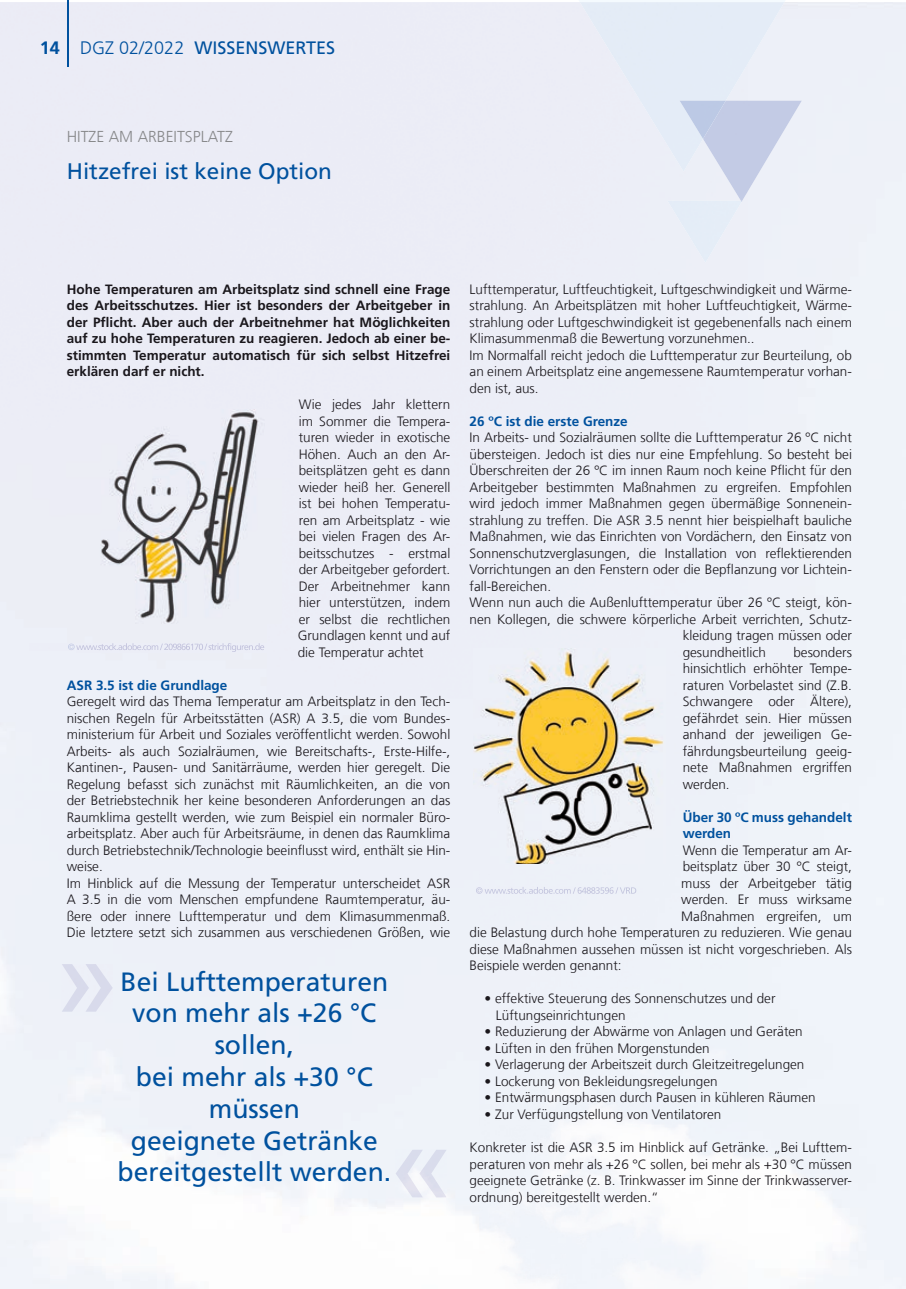
<style>
.page{position:relative;width:906px;height:1289px;background:#fff}
.page>*{position:absolute;margin:0;border:0;box-sizing:border-box;transform-origin:0 0}
.t1{font:26.4px/31.8px "Frutiger LT Com";color:#00519e;text-align:center}
.t2{font:22.5px "Frutiger LT Com";color:#00519e}
.t3{font:18px "Frutiger LT Com";color:#00519e}
.t4{font:300 15.75px "Frutiger LT Com";color:#87888a}
.t5{font:300 13.5px/16.5px "Frutiger LT Com";color:#1a171c;text-align:justify}
.t6{font:700 13.5px/16.5px "Frutiger LT Com";color:#1a171c;text-align:justify}
.t7{font:700 13.5px/16.5px "Frutiger LT Com";color:#00519e}
.s1{font-weight:700}
.s2{font-weight:300}
</style>
<div class="page">
<div style="left:0;top:2px;width:639px;height:428px;background:#ebecf6"></div>
<img style="left:479px;top:863px;width:161px;height:425px">
<svg style="left:579px;top:0;width:206px;height:2px"></svg>
<img style="left:580px;top:2px;width:204px;height:170px">
<div style="left:667px;top:201px;width:75px;height:62px;background:#eceff7"></div>
<img style="left:703px;top:101px;width:99px;height:100px">
<img style="left:679px;top:101px;width:47px;height:38px">
<hr style="left:67px;top:0;width:1px;height:67px;background:#00519e">
<img style="left:62px;top:964px;width:51px;height:47px">
<img style="left:395px;top:1149px;width:51px;height:48px">
<img style="left:473px;top:649px;width:192px;height:214px">
<img style="left:67px;top:410px;width:215px;height:214px">
<img style="left:29px;top:643px;width:46px;height:7px">
<img style="left:76px;top:643px;width:192px;height:9px">
<svg style="left:637px;top:882px;width:23px;height:1px"></svg>
<img style="left:476px;top:886px;width:166px;height:7px">
<h3 class="t3" style="left:40px;top:37px;width:297px"><span class="s1">14</span> <span class="s2">DGZ 02/2022</span> WISSENSWERTES</h3>
<p class="t4" style="left:67px;top:127px;width:168px">HITZE AM ARBEITSPLATZ</p>
<h2 class="t2" style="left:67px;top:157px;width:267px">Hitzefrei ist keine Option</h2>
<p class="t6" style="left:67px;top:281px;width:385px">Hohe Temperaturen am Arbeitsplatz sind schnell eine Frage des Arbeitsschutzes. Hier ist besonders der Arbeitgeber in der Pflicht. Aber auch der Arbeitnehmer hat Möglichkeiten auf zu hohe Temperaturen zu reagieren. Jedoch ab einer be&shy;stimmten Temperatur automatisch für sich selbst Hitzefrei erklären darf er nicht.</p>
<p class="t5" style="left:298px;top:396px;width:154px">Wie jedes Jahr klettern im Sommer die Tempera&shy;turen wieder in exotische Höhen. Auch an den Ar&shy;beitsplätzen geht es dann wieder heiß her. Generell ist bei hohen Temperatu&shy;ren am Arbeitsplatz - wie bei vielen Fragen des Ar&shy;beitsschutzes - erstmal der Arbeitgeber gefordert.<br>Der Arbeitnehmer kann hier unterstützen, indem er selbst die rechtlichen Grundlagen kennt und auf die Temperatur achtet</p>
<p class="t7" style="left:67px;top:676px;width:162px">ASR 3.5 ist die Grundlage</p>
<p class="t5" style="left:67px;top:693px;width:385px;text-align:left">Geregelt wird das Thema Temperatur am Arbeitsplatz in den Tech&shy;nischen Regeln für Arbeitsstätten (ASR) A 3.5, die vom Bundes&shy;ministerium für Arbeit und Soziales veröffentlicht werden. Sowohl Arbeits- als auch Sozialräumen, wie Bereitschafts-, Erste-Hilfe-, Kantinen-, Pausen- und Sanitärräume, werden hier geregelt. Die Regelung befasst sich zunächst mit Räumlichkeiten, an die von der Betriebstechnik her keine besonderen Anforderungen an das Raumklima gestellt werden, wie zum Beispiel ein normaler Büro&shy;arbeitsplatz. Aber auch für Arbeitsräume, in denen das Raumklima durch Betriebstechnik/Technologie beeinflusst wird, enthält sie Hin&shy;weise.<br>Im Hinblick auf die Messung der Temperatur unterscheidet ASR A 3.5 in die vom Menschen empfundene Raumtemperatur, äu&shy;ßere oder innere Lufttemperatur und dem Klimasummenmaß.<br>Die letztere setzt sich zusammen aus verschiedenen Größen, wie</p>
<h1 class="t1" style="left:118px;top:965px;width:275px">Bei Lufttemperaturen von mehr als +26 °C sollen,<br>bei mehr als +30 °C müssen<br>geeignete Getränke bereitgestellt werden.</h1>
<p class="t5" style="left:469px;top:281px;width:384px;text-align:left">Lufttemperatur, Luftfeuchtigkeit, Luftgeschwindigkeit und Wärme&shy;strahlung. An Arbeitsplätzen mit hoher Luftfeuchtigkeit, Wärme&shy;strahlung oder Luftgeschwindigkeit ist gegebenenfalls nach einem Klimasummenmaß die Bewertung vorzunehmen..<br>Im Normalfall reicht jedoch die Lufttemperatur zur Beurteilung, ob an einem Arbeitsplatz eine angemessene Raumtemperatur vorhan&shy;den ist, aus.</p>
<p class="t7" style="left:469px;top:413px;width:160px">26 ºC ist die erste Grenze</p>
<p class="t5" style="left:469px;top:429px;width:384px">In Arbeits- und Sozialräumen sollte die Lufttemperatur 26 ºC nicht</p>
<p class="t5" style="left:469px;top:445px;width:384px">übersteigen. Jedoch ist dies nur eine Empfehlung. So besteht bei</p>
<p class="t5" style="left:469px;top:462px;width:384px">Überschreiten der 26 ºC im innen Raum noch keine Pflicht für den</p>
<p class="t5" style="left:469px;top:478px;width:384px">Arbeitgeber bestimmten Maßnahmen zu ergreifen. Empfohlen</p>
<p class="t5" style="left:469px;top:495px;width:384px">wird jedoch immer Maßnahmen gegen übermäßige Sonnenein-</p>
<p class="t5" style="left:469px;top:511px;width:384px">strahlung zu treffen. Die ASR 3.5 nennt hier beispielhaft bauliche</p>
<p class="t5" style="left:469px;top:528px;width:384px">Maßnahmen, wie das Einrichten von Vordächern, den Einsatz von</p>
<p class="t5" style="left:469px;top:544px;width:384px">Sonnenschutzverglasungen, die Installation von reflektierenden</p>
<p class="t5" style="left:469px;top:561px;width:384px">Vorrichtungen an den Fenstern oder die Bepflanzung vor Lichtein-</p>
<p class="t5" style="left:469px;top:577px;width:83px">fall-Bereichen.</p>
<p class="t5" style="left:469px;top:594px;width:384px">Wenn nun auch die Außenlufttemperatur über 26 ºC steigt, kön-</p>
<p class="t5" style="left:469px;top:610px;width:384px">nen Kollegen, die schwere körperliche Arbeit verrichten, Schutz-</p>
<p class="t5" style="left:682px;top:627px;width:171px">kleidung tragen müssen oder</p>
<p class="t5" style="left:682px;top:643px;width:85px">gesundheitlich</p>
<p class="t5" style="left:682px;top:643px;width:171px;text-indent:111px">besonders hinsichtlich erhöhter Tempe&shy;raturen Vorbelastet sind (Z.B.<br>Schwangere oder Ältere), gefährdet sein. Hier müssen anhand der jeweiligen Ge&shy;fährdungsbeurteilung geeig&shy;nete Maßnahmen ergriffen werden.</p>
<p class="t7" style="left:682px;top:808px;width:171px">Über 30 ºC muss gehandelt werden</p>
<p class="t5" style="left:682px;top:841px;width:171px">Wenn die Temperatur am Ar-</p>
<p class="t5" style="left:682px;top:858px;width:171px">beitsplatz über 30 ºC steigt,</p>
<p class="t5" style="left:681px;top:874px;width:172px">muss der Arbeitgeber tätig</p>
<p class="t5" style="left:681px;top:891px;width:172px">werden. Er muss wirksame</p>
<p class="t5" style="left:681px;top:907px;width:172px">Maßnahmen ergreifen, um</p>
<p class="t5" style="left:469px;top:924px;width:384px">die Belastung durch hohe Temperaturen zu reduzieren. Wie genau</p>
<p class="t5" style="left:469px;top:940px;width:384px">diese Maßnahmen aussehen müssen ist nicht vorgeschrieben. Als</p>
<p class="t5" style="left:469px;top:957px;width:154px">Beispiele werden genannt:</p>
<p class="t5" style="left:496px;top:990px;width:281px;text-indent:-11px">• effektive Steuerung des Sonnenschutzes und der<br>Lüftungseinrichtungen</p>
<p class="t5" style="left:484px;top:1023px;width:320px">• Reduzierung der Abwärme von Anlagen und Geräten</p>
<p class="t5" style="left:484px;top:1039px;width:227px">• Lüften in den frühen Morgenstunden</p>
<p class="t5" style="left:484px;top:1056px;width:321px">• Verlagerung der Arbeitszeit durch Gleitzeitregelungen</p>
<p class="t5" style="left:484px;top:1072px;width:235px">• Lockerung von Bekleidungsregelungen</p>
<p class="t5" style="left:484px;top:1089px;width:333px">• Entwärmungsphasen durch Pausen in kühleren Räumen</p>
<p class="t5" style="left:484px;top:1105px;width:238px">• Zur Verfügungstellung von Ventilatoren</p>
<p class="t5" style="left:469px;top:1138px;width:384px">Konkreter ist die ASR 3.5 im Hinblick auf Getränke. „Bei Lufttem&shy;peraturen von mehr als +26 °C sollen, bei mehr als +30 °C müssen geeignete Getränke (z. B. Trinkwasser im Sinne der Trinkwasserver&shy;ordnung) bereitgestellt werden.“</p>
</div>
